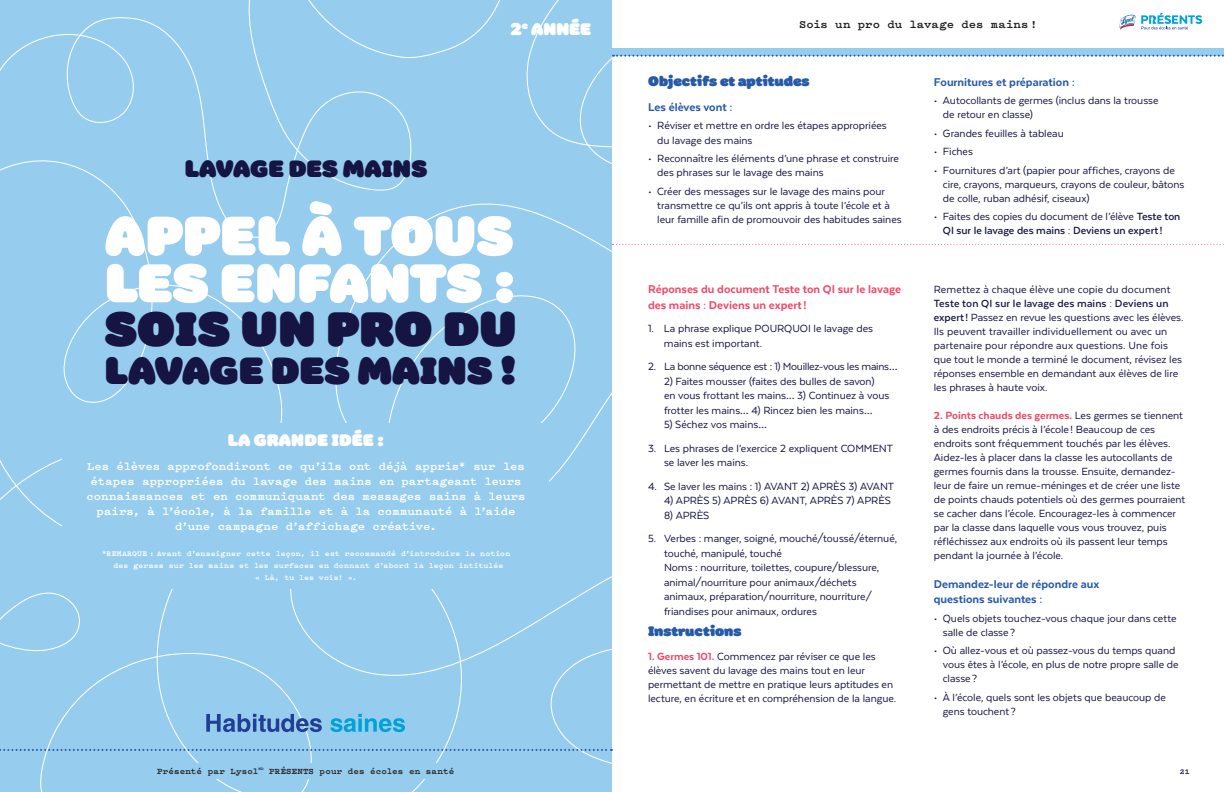
<style>
.page{position:relative;width:1224px;height:792px;background:#fff}
.page>*{position:absolute;margin:0;border:0;box-sizing:border-box;transform-origin:0 0}
.t1{font:56px "Colette Ultra Jumbo";letter-spacing:.005em;color:#fff}
.t2{font:55px "Colette Ultra Jumbo";color:#fff}
.t3{font:49px "Colette Ultra Jumbo";letter-spacing:.005em;color:#151443}
.t4{font:38.5px "Colette Ultra Jumbo";color:#151443}
.t5{font:24px "Colette Ultra Jumbo";color:#151443}
.t6{font:17px "Colette Ultra Jumbo";letter-spacing:.01em;color:#fff}
.t7{font:14px "Colette Ultra Jumbo";color:#2659a8}
.t8{font:800 13px/15.6px "Texta";color:#2659a8}
.t9{font:800 13px/15.6px "Texta";color:#ef4867}
.t10{font:12px/14px "Texta";color:#151443}
.t11{font:700 12px/15px "Pitch";color:#fff;text-align:center}
.t12{font:700 12px/14px "Texta";color:#151443}
.t13{font:12px "Texta";letter-spacing:-.02em;color:#151443}
.t14{font:700 12px "Pitch";color:#231f20}
.t15{font:700 9px "Pitch";letter-spacing:.01em;color:#231f20}
.t16{font:700 8px "Pitch";letter-spacing:.02em;color:#fff}
.t17{font:700 8px "Pitch";color:#151443}
.s1{font-weight:800;color:#ef4867}
.s2{font-weight:400}
.s3{font-weight:700}
</style>
<div class="page">
<div style="left:612px;top:48px;width:612px;height:7px;background:#96ccee"></div>
<svg style="left:1119px;top:13px;width:83px;height:17px"></svg>
<svg style="left:613px;top:55px;width:611px;height:2px"></svg>
<svg style="left:612px;top:244px;width:612px;height:1px"></svg>
<div style="left:0;top:0;width:612px;height:792px;background:#96ccee"></div>
<div style="left:63px;top:424px;width:486px;height:165px;background:#96ccee"></div>
<svg style="left:0;top:749px;width:612px;height:2px"></svg>
<svg style="left:206px;top:714px;width:116px;height:18px;background:#6089c4"></svg>
<svg style="left:330px;top:714px;width:75px;height:18px"></svg>
<div style="left:129px;top:763px;width:353px;height:15px;background:#96ccee"></div>
<h3 class="t5" style="left:185px;top:150px;width:244px">LAVAGE DES MAINS</h3>
<h3 class="t6" style="left:511px;top:16px;width:82px">2<sup>e</sup> ANNÉE</h3>
<h1 class="t1" style="left:105px;top:193px;width:410px">APPEL À TOUS</h1>
<h2 class="t2" style="left:105px;top:241px;width:413px">LES ENFANTS :</h2>
<h3 class="t3" style="left:105px;top:292px;width:413px">SOIS UN PRO DU</h3>
<h3 class="t4" style="left:105px;top:341px;width:413px">LAVAGE DES MAINS !</h3>
<h3 class="t6" style="left:228px;top:427px;width:158px">LA GRANDE IDÉE :</h3>
<p class="t11" style="left:87px;top:459px;width:441px">Les élèves approfondiront ce qu’ils ont déjà appris* sur les étapes appropriées du lavage des mains en partageant leurs connaissances et en communiquant des messages sains à leurs pairs, à l’école, à la famille et à la communauté à l’aide d’une campagne d’affichage créative.</p>
<p class="t16" style="left:102px;top:548px;width:410px">*REMARQUE : Avant d’enseigner cette leçon, il est recommandé d’introduire la notion</p>
<p class="t16" style="left:114px;top:560px;width:391px">des germes sur les mains et les surfaces en donnant d’abord la leçon intitulée</p>
<p class="t16" style="left:255px;top:572px;width:103px">« Là, tu les vois! ».</p>
<p class="t15" style="left:157px;top:765px;width:299px">Présenté par Lysol<sup>MD</sup> PRÉSENTS pour des écoles en santé</p>
<p class="t14" style="left:799px;top:16px;width:240px">Sois un pro du lavage des mains!</p>
<p class="t7" style="left:648px;top:71px;width:163px">Objectifs et aptitudes</p>
<p class="t8" style="left:648px;top:99px;width:86px">Les élèves vont :</p>
<p class="t10" style="left:657px;top:119px;width:231px;text-indent:-9px">• Réviser et mettre en ordre les étapes appropriées du lavage des mains</p>
<p class="t10" style="left:657px;top:151px;width:243px;text-indent:-9px">• Reconnaître les éléments d’une phrase et construire des phrases sur le lavage des mains</p>
<p class="t10" style="left:657px;top:184px;width:246px;text-indent:-9px">• Créer des messages sur le lavage des mains pour transmettre ce qu’ils ont appris à toute l’école et à leur famille afin de promouvoir des habitudes saines</p>
<p class="t9" style="left:648px;top:282px;width:255px">Réponses du document Teste ton QI sur le lavage des mains : Deviens un expert!</p>
<p class="t10" style="left:664px;top:322px;width:211px;line-height:14.5px;text-indent:-16px">1. La phrase explique POURQUOI le lavage des mains est important.</p>
<p class="t13" style="left:648px;top:361px;width:251px">2. La bonne séquence est : 1) Mouillez-vous les mains…</p>
<p class="t10" style="left:664px;top:374px;width:227px;line-height:14.5px">2) Faites mousser (faites des bulles de savon)<br>en vous frottant les mains… 3) Continuez à vous frotter les mains… 4) Rincez bien les mains…</p>
<p class="t10" style="left:664px;top:418px;width:104px">5) Séchez vos mains…</p>
<p class="t10" style="left:664px;top:441px;width:230px;line-height:14.5px;text-indent:-16px">3. Les phrases de l’exercice 2 expliquent COMMENT se laver les mains.</p>
<p class="t10" style="left:648px;top:479px;width:248px">4. Se laver les mains : 1) AVANT 2) APRÈS 3) AVANT</p>
<p class="t10" style="left:664px;top:494px;width:228px">4) APRÈS 5) APRÈS 6) AVANT, APRÈS 7) APRÈS</p>
<p class="t10" style="left:664px;top:508px;width:47px">8) APRÈS</p>
<p class="t10" style="left:664px;top:531px;width:235px;line-height:14.5px;text-indent:-16px">5. Verbes : manger, soigné, mouché/toussé/éternué, touché, manipulé, touché<br>Noms : nourriture, toilettes, coupure/blessure, animal/nourriture pour animaux/déchets animaux, préparation/nourriture, nourriture/ friandises pour animaux, ordures</p>
<p class="t7" style="left:648px;top:621px;width:95px">Instructions</p>
<p class="t10" style="left:648px;top:649px;width:250px"><span class="s1">1. Germes 101.</span> Commencez par réviser ce que les élèves savent du lavage des mains tout en leur permettant de mettre en pratique leurs aptitudes en lecture, en écriture et en compréhension de la langue.</p>
<p class="t8" style="left:934px;top:74px;width:142px">Fournitures et préparation :</p>
<p class="t10" style="left:943px;top:93px;width:217px;text-indent:-9px">• Autocollants de germes (inclus dans la trousse de retour en classe)</p>
<p class="t10" style="left:934px;top:126px;width:131px">• Grandes feuilles à tableau</p>
<p class="t10" style="left:934px;top:144px;width:41px">• Fiches</p>
<p class="t10" style="left:943px;top:163px;width:243px;text-indent:-9px">• Fournitures d’art (papier pour affiches, crayons de cire, crayons, marqueurs, crayons de couleur, bâtons de colle, ruban adhésif, ciseaux)</p>
<p class="t12" style="left:943px;top:209px;width:239px;text-indent:-9px"><span class="s2">• Faites des copies du document de l’élève</span> Teste ton<br>QI sur le lavage des mains : Deviens un expert!</p>
<p class="t10" style="left:934px;top:282px;width:238px">Remettez à chaque élève une copie du document</p>
<p class="t10" style="left:934px;top:296px;width:251px"><span class="s3">Teste ton QI sur le lavage des mains : Deviens un expert!</span> Passez en revue les questions avec les élèves.<br>Ils peuvent travailler individuellement ou avec un partenaire pour répondre aux questions. Une fois que tout le monde a terminé le document, révisez les réponses ensemble en demandant aux élèves de lire les phrases à haute voix.</p>
<p class="t10" style="left:934px;top:408px;width:253px"><span class="s1">2. Points chauds des germes.</span> Les germes se tiennent à des endroits précis à l’école ! Beaucoup de ces endroits sont fréquemment touchés par les élèves.<br>Aidez-les à placer dans la classe les autocollants de germes fournis dans la trousse. Ensuite, demandez&shy;leur de faire un remue-méninges et de créer une liste de points chauds potentiels où des germes pourraient se cacher dans l’école. Encouragez-les à commencer par la classe dans laquelle vous vous trouvez, puis réfléchissez aux endroits où ils passent leur temps pendant la journée à l’école.</p>
<p class="t8" style="left:934px;top:576px;width:167px">Demandez-leur de répondre aux questions suivantes :</p>
<p class="t10" style="left:943px;top:611px;width:235px;text-indent:-9px">• Quels objets touchez-vous chaque jour dans cette salle de classe ?</p>
<p class="t10" style="left:943px;top:644px;width:237px;text-indent:-9px">• Où allez-vous et où passez-vous du temps quand vous êtes à l’école, en plus de notre propre salle de classe ?</p>
<p class="t10" style="left:943px;top:690px;width:225px;text-indent:-9px">• À l’école, quels sont les objets que beaucoup de gens touchent ?</p>
<p class="t17" style="left:1180px;top:766px;width:11px">21</p>
</div>
